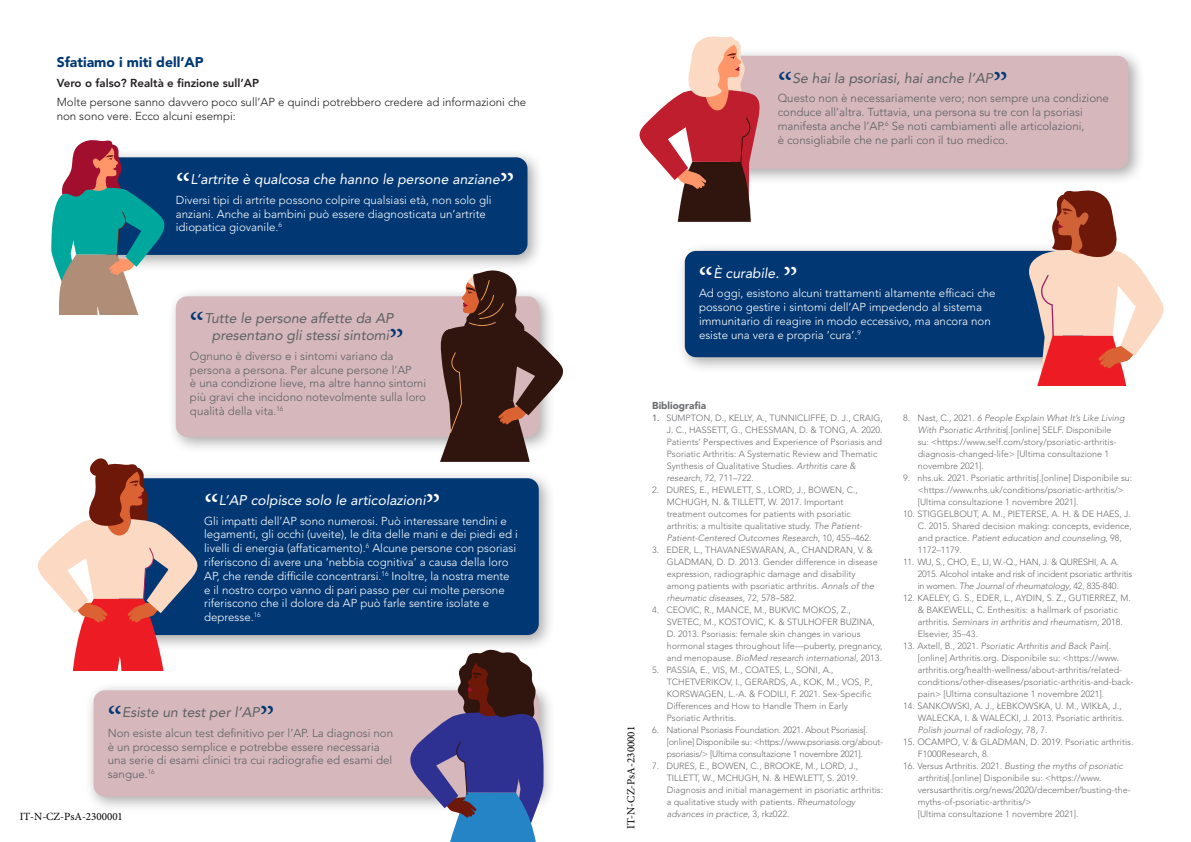
<style>
.page{position:relative;width:1191px;height:842px;background:#fff}
.page>*{position:absolute;margin:0;border:0;box-sizing:border-box;transform-origin:0 0}
.Body_copy{font:37px "Minion Pro";color:#fff}
.Body_copy-2{font:37px "Minion Pro";color:#013874}
.Body_copy-3{font:italic 14px/17px "Avenir LT Std";color:#5d6161;text-align:center}
.Body_copy-4{font:italic 14px "Avenir LT Std";color:#fff}
.Sub_title{font:900 14px "Avenir LT Std";color:#013874}
.Body_copy-5{font:300 11.5px/13.8px "Avenir LT Std";color:#fff}
.Body_copy-6{font:300 11.5px/13.8px "Avenir LT Std";color:#5d6161}
.Body_copy-7{font:300 11.5px/13.8px "Avenir LT Std";color:#231f20}
.Body_copy-8{font:800 11.5px "Avenir LT Std";color:#231f20}
.t1{font:11px "Minion Pro";color:#000}
.Refs{font:900 10px "Avenir LT Std";color:#6c6d70}
.Refs-2{font:300 9px/12px "Avenir LT Std";color:#6c6d70}
.Refs-3{font:300 9px/12px "Avenir LT Std";letter-spacing:-.025em;color:#6c6d70}
.s1{font-weight:500}
.s2{font-style:italic}
</style>
<div class="page">
<div style="left:89px;top:149px;width:455px;height:123px;background:#231f20;opacity:.4"></div>
<div style="left:98px;top:157px;width:429px;height:98px;background:#013874;border-radius:11px"></div>
<div style="left:167px;top:288px;width:389px;height:166px;background:#231f20;opacity:.4"></div>
<div style="left:176px;top:296px;width:363px;height:141px;background:#d6b7bc;border-radius:11px"></div>
<svg style="left:51px;top:140px;width:119px;height:174px"></svg>
<div style="left:110px;top:469px;width:446px;height:183px;background:#231f20;opacity:.4"></div>
<div style="left:119px;top:478px;width:420px;height:157px;background:#013874;border-radius:11px"></div>
<svg style="left:37px;top:458px;width:164px;height:213px"></svg>
<svg style="left:437px;top:270px;width:127px;height:192px"></svg>
<div style="left:676px;top:242px;width:424px;height:132px;background:#231f20;opacity:.4"></div>
<div style="left:685px;top:251px;width:398px;height:106px;background:#013874;border-radius:11px"></div>
<div style="left:85px;top:682px;width:471px;height:132px;background:#231f20;opacity:.4"></div>
<div style="left:94px;top:690px;width:445px;height:107px;background:#d6b7bc;border-radius:11px"></div>
<svg style="left:1026px;top:190px;width:138px;height:196px"></svg>
<svg style="left:406px;top:647px;width:140px;height:195px"></svg>
<div style="left:690px;top:47px;width:455px;height:139px;background:#231f20;opacity:.4"></div>
<div style="left:699px;top:56px;width:429px;height:113px;background:#d6b7bc;border-radius:11px"></div>
<svg style="left:639px;top:36px;width:122px;height:186px"></svg>
<p class="Sub_title" style="left:57px;top:54px;width:149px">Sfatiamo i miti dell’AP</p>
<p class="Body_copy-8" style="left:57px;top:76px;width:204px">Vero o falso? Realtà e finzione sull’AP</p>
<p class="Body_copy-7" style="left:57px;top:95px;width:471px">Molte persone sanno davvero poco sull’AP e quindi potrebbero credere ad informazioni che non sono vere. Ecco alcuni esempi:</p>
<p class="Body_copy" style="left:176px;top:163px;width:16px">“</p>
<p class="Body_copy-4" style="left:190px;top:171px;width:311px">L’artrite è qualcosa che hanno le persone anziane</p>
<p class="Body_copy-5" style="left:176px;top:193px;width:317px">Diversi tipi di artrite possono colpire qualsiasi età, non solo gli</p>
<p class="Body_copy" style="left:500px;top:163px;width:16px">”</p>
<p class="Body_copy-5" style="left:176px;top:207px;width:311px">anziani. Anche ai bambini può essere diagnosticata un’artrite idiopatica giovanile.<sup>6</sup></p>
<p class="Body_copy-2" style="left:190px;top:302px;width:16px">“</p>
<p class="Body_copy-3" style="left:204px;top:310px;width:191px">Tutte le persone affette da AP presentano gli stessi sintomi</p>
<p class="Body_copy-6" style="left:190px;top:349px;width:205px">Ognuno è diverso e i sintomi variano da</p>
<p class="Body_copy-2" style="left:389px;top:319px;width:16px">”</p>
<p class="Body_copy-6" style="left:190px;top:363px;width:238px">persona a persona. Per alcune persone l’AP<br>è una condizione lieve, ma altre hanno sintomi più gravi che incidono notevolmente sulla loro qualità della vita.<sup>16</sup></p>
<p class="Body_copy" style="left:204px;top:483px;width:16px">“</p>
<p class="Body_copy-4" style="left:219px;top:492px;width:208px">L’AP colpisce solo le articolazioni</p>
<p class="Body_copy-5" style="left:204px;top:514px;width:304px">Gli impatti dell’AP sono numerosi. Può interessare tendini e</p>
<p class="Body_copy" style="left:426px;top:483px;width:16px">”</p>
<p class="Body_copy-5" style="left:204px;top:528px;width:315px">legamenti, gli occhi (uveite), le dita delle mani e dei piedi ed i livelli di energia (affaticamento).<sup>6</sup> Alcune persone con psoriasi riferiscono di avere una ‘nebbia cognitiva’ a causa della loro AP, che rende difficile concentrarsi.<sup>16</sup> Inoltre, la nostra mente e il nostro corpo vanno di pari passo per cui molte persone riferiscono che il dolore da AP può farle sentire isolate e depresse.<sup>16</sup></p>
<p class="Body_copy-2" style="left:107px;top:696px;width:16px">“</p>
<p class="Body_copy-3" style="left:122px;top:704px;width:139px">Esiste un test per l’AP</p>
<p class="Body_copy-6" style="left:108px;top:726px;width:287px">Non esiste alcun test definitivo per l’AP. La diagnosi non</p>
<p class="Body_copy-2" style="left:260px;top:696px;width:16px">”</p>
<p class="Body_copy-6" style="left:108px;top:740px;width:286px">è un processo semplice e potrebbe essere necessaria una serie di esami clinici tra cui radiografie ed esami del sangue.<sup>16</sup></p>
<p class="t1" style="left:20px;top:809px;width:105px">IT-N-CZ-PsA-2300001</p>
<p class="Body_copy-2" style="left:777px;top:61px;width:16px">“</p>
<p class="Body_copy-3" style="left:792px;top:70px;width:202px">Se hai la psoriasi, hai anche l’AP</p>
<p class="Body_copy-6" style="left:777px;top:91px;width:333px">Questo non è necessariamente vero; non sempre una condizione</p>
<p class="Body_copy-2" style="left:993px;top:61px;width:16px">”</p>
<p class="Body_copy-6" style="left:777px;top:105px;width:308px">conduce all’altra. Tuttavia, una persona su tre con la psoriasi manifesta anche l’AP.<sup>6</sup> Se noti cambiamenti alle articolazioni, è consigliabile che ne parli con il tuo medico.</p>
<p class="Body_copy" style="left:698px;top:256px;width:16px">“</p>
<p class="Body_copy-4" style="left:713px;top:265px;width:67px">È curabile.</p>
<p class="Body_copy-5" style="left:699px;top:286px;width:298px">Ad oggi, esistono alcuni trattamenti altamente efficaci che</p>
<p class="Body_copy" style="left:783px;top:256px;width:16px">”</p>
<p class="Body_copy-5" style="left:699px;top:300px;width:293px">possono gestire i sintomi dell’AP impedendo al sistema immunitario di reagire in modo eccessivo, ma ancora non esiste una vera e propria ‘cura’.<sup>9</sup></p>
<p class="t1" style="left:623px;top:829px;width:105px;rotate:-90deg">IT-N-CZ-PsA-2300001</p>
<p class="Refs" style="left:652px;top:400px;width:56px">Bibliografia</p>
<p class="Refs-2" style="left:666px;top:412px;width:217px;text-indent:-15px"><span class="s1">1.</span> SUMPTON, D., KELLY, A., TUNNICLIFFE, D. J., CRAIG, J. C., HASSETT, G., CHESSMAN, D. &amp; TONG, A. 2020.<br>Patients’ Perspectives and Experience of Psoriasis and Psoriatic Arthritis: A Systematic Review and Thematic Synthesis of Qualitative Studies. <span class="s2">Arthritis care &amp; research</span>, 72, 711–722.</p>
<p class="Refs-2" style="left:666px;top:484px;width:206px;text-indent:-15px">2. DURES, E., HEWLETT, S., LORD, J., BOWEN, C., MCHUGH, N. &amp; TILLETT, W. 2017. Important treatment outcomes for patients with psoriatic arthritis: a multisite qualitative study. <span class="s2">The Patient-Patient-Centered Outcomes Research</span>, 10, 455–462.</p>
<p class="Refs-2" style="left:666px;top:544px;width:212px;text-indent:-15px">3. EDER, L., THAVANESWARAN, A., CHANDRAN, V. &amp; GLADMAN, D. D. 2013. Gender difference in disease expression, radiographic damage and disability among patients with psoriatic arthritis. <span class="s2">Annals of the rheumatic diseases</span>, 72, 578–582.</p>
<p class="Refs-2" style="left:666px;top:604px;width:217px;text-indent:-15px">4. CEOVIC, R., MANCE, M., BUKVIC MOKOS, Z., SVETEC, M., KOSTOVIC, K. &amp; STULHOFER BUZINA, D. 2013. Psoriasis: female skin changes in various hormonal stages throughout life—puberty, pregnancy, and menopause. <span class="s2">BioMed research international</span>, 2013.</p>
<p class="Refs-2" style="left:666px;top:664px;width:207px;text-indent:-15px">5. PASSIA, E., VIS, M., COATES, L., SONI, A., TCHETVERIKOV, I., GERARDS, A., KOK, M., VOS, P., KORSWAGEN, L.-A. &amp; FODILI, F. 2021. Sex-Specific Differences and How to Handle Them in Early Psoriatic Arthritis.</p>
<p class="Refs-3" style="left:666px;top:724px;width:218px;text-indent:-15px">6. National Psoriasis Foundation. 2021. About Psoriasis[. [online] Disponibile su: &lt;https://www.psoriasis.org/about&shy;psoriasis/&gt; [Ultima consultazione 1 novembre 2021].</p>
<p class="Refs-2" style="left:666px;top:760px;width:218px;text-indent:-15px">7. DURES, E., BOWEN, C., BROOKE, M., LORD, J., TILLETT, W., MCHUGH, N. &amp; HEWLETT, S. 2019.<br>Diagnosis and initial management in psoriatic arthritis: a qualitative study with patients. <span class="s2">Rheumatology advances in practice</span>, 3, rkz022.</p>
<p class="Refs-2" style="left:917px;top:412px;width:208px;text-indent:-15px">8. Nast, C., 2021. <span class="s2">6 People Explain What It’s Like Living With Psoriatic Arthritis</span>[.[online] SELF. Disponibile su: &lt;https://www.self.com/story/psoriatic-arthritis&shy;diagnosis-changed-life&gt; [Ultima consultazione 1 novembre 2021].</p>
<p class="Refs-2" style="left:917px;top:472px;width:216px;text-indent:-15px">9. nhs.uk. 2021. Psoriatic arthritis[.[online] Disponibile su: &lt;https://www.nhs.uk/conditions/psoriatic-arthritis/&gt; [Ultima consultazione 1 novembre 2021].</p>
<p class="Refs-2" style="left:917px;top:508px;width:215px;text-indent:-15px">10. STIGGELBOUT, A. M., PIETERSE, A. H. &amp; DE HAES, J.<br>C. 2015. Shared decision making: concepts, evidence, and practice. <span class="s2">Patient education and counseling</span>, 98, 1172–1179.</p>
<p class="Refs-3" style="left:917px;top:556px;width:216px;text-indent:-15px">11. WU, S., CHO, E., LI, W.-Q., HAN, J. &amp; QURESHI, A. A.<br>2015. Alcohol intake and risk of incident psoriatic arthritis in women. <span class="s2">The Journal of rheumatology</span>, 42, 835-840.</p>
<p class="Refs-2" style="left:917px;top:592px;width:214px;text-indent:-15px">12. KAELEY, G. S., EDER, L., AYDIN, S. Z., GUTIERREZ, M. &amp; BAKEWELL, C. Enthesitis: a hallmark of psoriatic arthritis. <span class="s2">Seminars in arthritis and rheumatism</span>, 2018.<br>Elsevier, 35–43.</p>
<p class="Refs-2" style="left:917px;top:640px;width:217px;text-indent:-15px">13. Axtell, B., 2021. <span class="s2">Psoriatic Arthritis and Back Pain</span>[. [online] Arthritis.org. Disponibile su: &lt;https://www. arthritis.org/health-wellness/about-arthritis/related&shy;conditions/other-diseases/psoriatic-arthritis-and-back&shy;pain&gt; [Ultima consultazione 1 novembre 2021].</p>
<p class="Refs-2" style="left:917px;top:700px;width:208px;text-indent:-15px">14. SANKOWSKI, A. J., ŁEBKOWSKA, U. M., WIKŁA, J.,<br>WALECKA, I. &amp; WALECKI, J. 2013. Psoriatic arthritis.<br><span class="s2">Polish journal of radiology</span>, 78, 7.</p>
<p class="Refs-2" style="left:917px;top:736px;width:217px;text-indent:-15px">15. OCAMPO, V. &amp; GLADMAN, D. 2019. Psoriatic arthritis.<br>F1000Research, 8.</p>
<p class="Refs-2" style="left:917px;top:760px;width:214px;text-indent:-15px">16. Versus Arthritis. 2021. <span class="s2">Busting the myths of psoriatic arthritis</span>[.[online] Disponibile su: &lt;https://www. versusarthritis.org/news/2020/december/busting-the&shy;myths-of-psoriatic-arthritis/&gt;<br>[Ultima consultazione 1 novembre 2021].</p>
</div>
